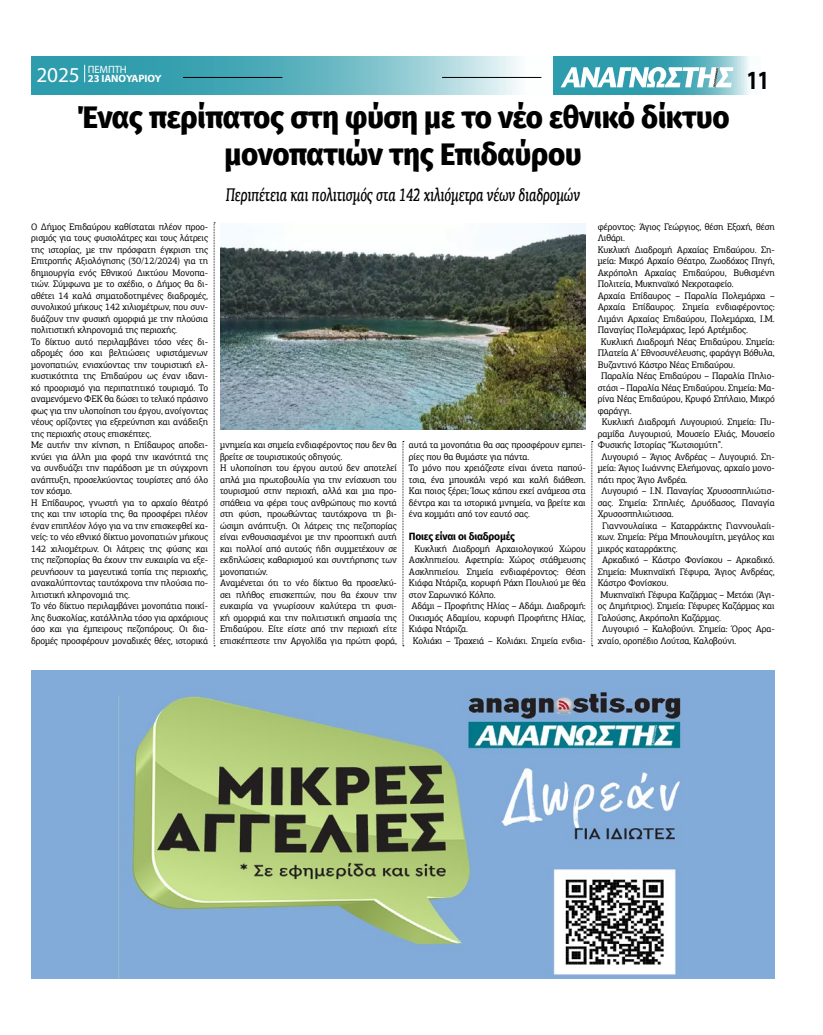
<style>
.page{position:relative;width:823px;height:1035px;background:#fff}
.page>*{position:absolute;margin:0;border:0;box-sizing:border-box;transform-origin:0 0}
.t1{font:800 31px/37.2px "Fira Sans";letter-spacing:-.01em;color:#000;text-align:center;scale:.95 1}
.t2{font:700 26.3px "Myriad Pro";color:#000;scale:.81 1}
.t3{font:italic 500 18.4px "PF Agora Slab Pro";letter-spacing:-.01em;color:#000;scale:.7 1}
.t4{font:700 10.6px/9.4px "Myriad Pro";letter-spacing:-.01em;color:#fff}
.t5{font:700 10.5px "Fira Sans";letter-spacing:-.02em;color:#000}
.t6{font:9.5px/11.5px "PF Agora Slab Pro";letter-spacing:-.01em;color:#000}
.s1{font-weight:400}
.s2{font-weight:400;font-size:21.3px}
</style>
<div class="page">
<svg style="left:553px;top:57px;width:196px;height:38px;background:#56afbc"></svg>
<svg style="left:31px;top:56px;width:511px;height:39px;background:#6cb9c4"></svg>
<hr style="left:442px;top:77px;width:99px;height:1px;background:#000">
<hr style="left:183px;top:77px;width:99px;height:1px;background:#000">
<svg style="left:84px;top:65px;width:1px;height:17px"></svg>
<svg style="left:560px;top:67px;width:173px;height:20px"></svg>
<svg style="left:213px;top:222px;width:2px;height:424px"></svg>
<svg style="left:402px;top:441px;width:2px;height:205px"></svg>
<svg style="left:591px;top:441px;width:1px;height:205px"></svg>
<div style="left:31px;top:670px;width:743px;height:309px;background:#82abd9"></div>
<img style="left:118px;top:691px;width:563px;height:288px">
<img style="left:220px;top:223px;width:365px;height:206px">
<p class="t4" style="left:37px;top:64px;width:126px;text-indent:51px"><span class="s1">ΠΕΜΠΤΗ<br></span><span class="s2">2025</span> 23 ΙΑΝΟΥΑΡΙΟΥ</p>
<h2 class="t2" style="left:746px;top:63px;width:29px">11</h2>
<h1 class="t1" style="left:76px;top:96px;width:689px">Ένας περίπατος στη φύση με το νέο εθνικό δίκτυο μονοπατιών της Επιδαύρου</h1>
<h3 class="t3" style="left:226px;top:183px;width:507px">Περιπέτεια και πολιτισμός στα 142 χιλιόμετρα νέων διαδρομών</h3>
<p class="t6" style="left:31px;top:221px;width:178px">Ο Δήμος Επιδαύρου καθίσταται πλέον προο&shy;ρισμός για τους φυσιολάτρες και τους λάτρεις της ιστορίας, με την πρόσφατη έγκριση της Επιτροπής Αξιολόγησης (30/12/2024) για τη δημιουργία ενός Εθνικού Δικτύου Μονοπα&shy;τιών. Σύμφωνα με το σχέδιο, ο Δήμος θα δι&shy;αθέτει 14 καλά σηματοδοτημένες διαδρομές, συνολικού μήκους 142 χιλιομέτρων, που συν&shy;δυάζουν την φυσική ομορφιά με την πλούσια πολιτιστική κληρονομιά της περιοχής.<br>Το δίκτυο αυτό περιλαμβάνει τόσο νέες δι&shy;αδρομές όσο και βελτιώσεις υφιστάμενων μονοπατιών, ενισχύοντας την τουριστική ελ&shy;κυστικότητα της Επιδαύρου ως έναν ιδανι&shy;κό προορισμό για περιπατητικό τουρισμό. Το αναμενόμενο ΦΕΚ θα δώσει το τελικό πράσινο φως για την υλοποίηση του έργου, ανοίγοντας νέους ορίζοντες για εξερεύνηση και ανάδειξη της περιοχής στους επισκέπτες.<br>Με αυτήν την κίνηση, η Επίδαυρος αποδει&shy;κνύει για άλλη μια φορά την ικανότητά της να συνδυάζει την παράδοση με τη σύγχρονη ανάπτυξη, προσελκύοντας τουρίστες από όλο τον κόσμο.<br>Η Επίδαυρος, γνωστή για το αρχαίο θέατρό της και την ιστορία της, θα προσφέρει πλέον έναν επιπλέον λόγο για να την επισκεφθεί κα&shy;νείς: το νέο εθνικό δίκτυο μονοπατιών μήκους 142 χιλιομέτρων. Οι λάτρεις της φύσης και της πεζοπορίας θα έχουν την ευκαιρία να εξε&shy;ρευνήσουν τα μαγευτικά τοπία της περιοχής, ανακαλύπτοντας ταυτόχρονα την πλούσια πο&shy;λιτιστική κληρονομιά της.<br>Το νέο δίκτυο περιλαμβάνει μονοπάτια ποικί&shy;λης δυσκολίας, κατάλληλα τόσο για αρχάριους όσο και για έμπειρους πεζοπόρους. Οι δια&shy;δρομές προσφέρουν μοναδικές θέες, ιστορικά</p>
<p class="t6" style="left:597px;top:221px;width:178px">φέροντος: Άγιος Γεώργιος, θέση Εξοχή, θέση</p>
<p class="t6" style="left:597px;top:232px;width:29px">Λιθάρι.</p>
<p class="t6" style="left:597px;top:244px;width:178px">Κυκλική Διαδρομή Αρχαίας Επιδαύρου. Ση-</p>
<p class="t6" style="left:597px;top:255px;width:178px">μεία: Μικρό Αρχαίο Θέατρο, Ζωοδόχος Πηγή,</p>
<p class="t6" style="left:597px;top:267px;width:178px">Ακρόπολη Αρχαίας Επιδαύρου, Βυθισμένη</p>
<p class="t6" style="left:597px;top:278px;width:137px">Πολιτεία, Μυκηναϊκό Νεκροταφείο.</p>
<p class="t6" style="left:597px;top:290px;width:178px">Αρχαία Επίδαυρος – Παραλία Πολεμάρχα –</p>
<p class="t6" style="left:597px;top:301px;width:178px">Αρχαία Επίδαυρος. Σημεία ενδιαφέροντος:</p>
<p class="t6" style="left:597px;top:313px;width:178px">Λιμάνι Αρχαίας Επιδαύρου, Πολεμάρχα, Ι.Μ.</p>
<p class="t6" style="left:597px;top:324px;width:152px">Παναγίας Πολεμάρχας, Ιερό Αρτέμιδος.</p>
<p class="t6" style="left:600px;top:336px;width:175px">Κυκλική Διαδρομή Νέας Επιδαύρου. Σημεία:</p>
<p class="t6" style="left:597px;top:347px;width:178px">Πλατεία Α’ Εθνοσυνέλευσης, φαράγγι Βόθυλα,</p>
<p class="t6" style="left:597px;top:359px;width:139px">Βυζαντινό Κάστρο Νέας Επιδαύρου.</p>
<p class="t6" style="left:600px;top:370px;width:175px">Παραλία Νέας Επιδαύρου – Παραλία Πηλιο-</p>
<p class="t6" style="left:597px;top:382px;width:178px">στάσι – Παραλία Νέας Επιδαύρου. Σημεία: Μα-</p>
<p class="t6" style="left:597px;top:393px;width:178px">ρίνα Νέας Επιδαύρου, Κρυφό Σπήλαιο, Μικρό</p>
<p class="t6" style="left:597px;top:405px;width:35px">φαράγγι.</p>
<p class="t6" style="left:601px;top:416px;width:174px">Κυκλική Διαδρομή Λυγουριού. Σημεία: Πυ-</p>
<p class="t6" style="left:597px;top:428px;width:178px">ραμίδα Λυγουριού, Μουσείο Ελιάς, Μουσείο</p>
<p class="t6" style="left:597px;top:439px;width:126px">Φυσικής Ιστορίας “Κωτσιομύτη”.</p>
<p class="t6" style="left:601px;top:451px;width:175px">Λυγουριό – Άγιος Ανδρέας – Λυγουριό. Ση-</p>
<p class="t6" style="left:597px;top:462px;width:178px">μεία: Άγιος Ιωάννης Ελεήμονας, αρχαίο μονο-</p>
<p class="t6" style="left:597px;top:474px;width:91px">πάτι προς Άγιο Ανδρέα.</p>
<p class="t6" style="left:601px;top:485px;width:175px">Λυγουριό – Ι.Ν. Παναγίας Χρυσοσπηλιώτισ-</p>
<p class="t6" style="left:597px;top:497px;width:178px">σας. Σημεία: Σπηλιές, Δρυόδασος, Παναγία</p>
<p class="t6" style="left:597px;top:508px;width:77px">Χρυσοσπηλιώτισσα.</p>
<p class="t6" style="left:602px;top:520px;width:174px">Γιαννουλαίικα – Καταρράκτης Γιαννουλαίι-</p>
<p class="t6" style="left:597px;top:531px;width:178px">κων. Σημεία: Ρέμα Μπουλουμίτη, μεγάλος και</p>
<p class="t6" style="left:597px;top:543px;width:81px">μικρός καταρράκτης.</p>
<p class="t6" style="left:602px;top:554px;width:174px">Αρκαδικό – Κάστρο Φονίσκου – Αρκαδικό.</p>
<p class="t6" style="left:597px;top:566px;width:178px">Σημεία: Μυκηναϊκή Γέφυρα, Άγιος Ανδρέας,</p>
<p class="t6" style="left:597px;top:577px;width:72px">Κάστρο Φονίσκου.</p>
<p class="t6" style="left:600px;top:589px;width:176px">Μυκηναϊκή Γέφυρα Καζάρμας – Μετόχι (Άγι-</p>
<p class="t6" style="left:597px;top:600px;width:178px">ος Δημήτριος). Σημεία: Γέφυρες Καζάρμας και</p>
<p class="t6" style="left:597px;top:612px;width:125px">Γαλούσης, Ακρόπολη Καζάρμας.</p>
<p class="t6" style="left:601px;top:623px;width:174px">Λυγουριό – Καλοβούνι. Σημεία: Όρος Αρα-</p>
<p class="t6" style="left:597px;top:635px;width:140px">χναίο, οροπέδιο Λούτσα, Καλοβούνι.</p>
<p class="t6" style="left:220px;top:439px;width:178px">μνημεία και σημεία ενδιαφέροντος που δεν θα βρείτε σε τουριστικούς οδηγούς.<br>Η υλοποίηση του έργου αυτού δεν αποτελεί απλά μια πρωτοβουλία για την ενίσχυση του τουρισμού στην περιοχή, αλλά και μια προ&shy;σπάθεια να φέρει τους ανθρώπους πιο κοντά στη φύση, προωθώντας ταυτόχρονα τη βι&shy;ώσιμη ανάπτυξη. Οι λάτρεις της πεζοπορίας είναι ενθουσιασμένοι με την προοπτική αυτή και πολλοί από αυτούς ήδη συμμετέχουν σε εκδηλώσεις καθαρισμού και συντήρησης των μονοπατιών.<br>Αναμένεται ότι το νέο δίκτυο θα προσελκύ&shy;σει πλήθος επισκεπτών, που θα έχουν την ευκαιρία να γνωρίσουν καλύτερα τη φυσι&shy;κή ομορφιά και την πολιτιστική σημασία της Επιδαύρου. Είτε είστε από την περιοχή είτε επισκέπτεστε την Αργολίδα για πρώτη φορά,</p>
<p class="t6" style="left:409px;top:439px;width:178px">αυτά τα μονοπάτια θα σας προσφέρουν εμπει&shy;ρίες που θα θυμάστε για πάντα.<br>Το μόνο που χρειάζεστε είναι άνετα παπού&shy;τσια, ένα μπουκάλι νερό και καλή διάθεση.<br>Και ποιος ξέρει; Ίσως κάπου εκεί ανάμεσα στα δέντρα και τα ιστορικά μνημεία, να βρείτε και ένα κομμάτι από τον εαυτό σας.</p>
<p class="t5" style="left:409px;top:528px;width:108px">Ποιες είναι οι διαδρομές</p>
<p class="t6" style="left:414px;top:543px;width:173px">Κυκλική Διαδρομή Αρχαιολογικού Χώρου</p>
<p class="t6" style="left:409px;top:554px;width:178px">Ασκληπιείου. Αφετηρία: Χώρος στάθμευσης</p>
<p class="t6" style="left:409px;top:566px;width:178px">Ασκληπιείου. Σημεία ενδιαφέροντος: Θέση</p>
<p class="t6" style="left:409px;top:577px;width:178px">Κιάφα Ντάριζα, κορυφή Ράχη Πουλιού με θέα</p>
<p class="t6" style="left:409px;top:589px;width:88px">στον Σαρωνικό Κόλπο.</p>
<p class="t6" style="left:411px;top:600px;width:176px">Αδάμι – Προφήτης Ηλίας – Αδάμι. Διαδρομή:</p>
<p class="t6" style="left:409px;top:612px;width:178px">Οικισμός Αδαμίου, κορυφή Προφήτης Ηλίας,</p>
<p class="t6" style="left:409px;top:623px;width:61px">Κιάφα Ντάριζα.</p>
<p class="t6" style="left:412px;top:635px;width:174px">Κολιάκι – Τραχειά – Κολιάκι. Σημεία ενδια-</p>
</div>
